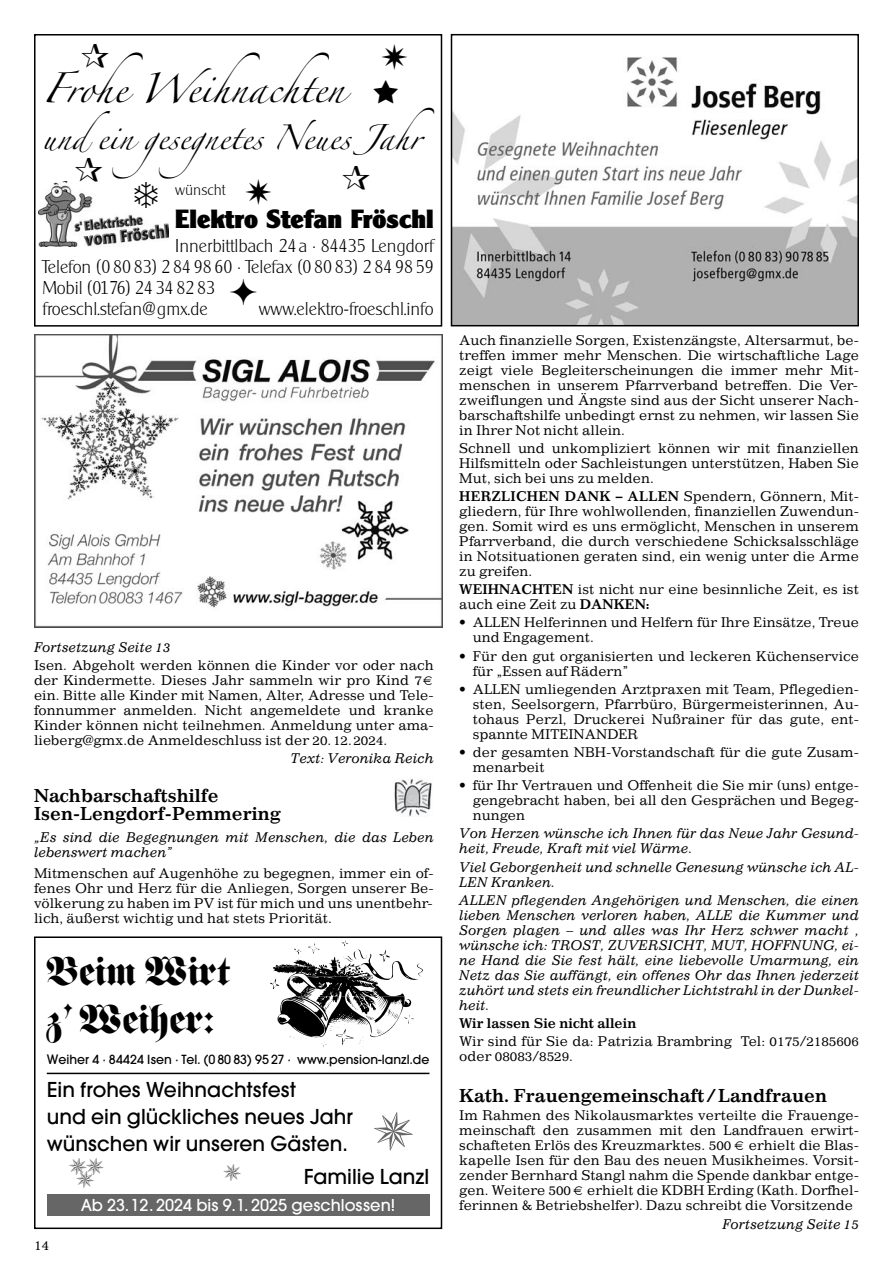
<style>
.page{position:relative;width:893px;height:1263px;background:#fff}
.page>*{position:absolute;margin:0;border:0;box-sizing:border-box;transform-origin:0 0}
.t1{font:42px/48px "Fette Fra D";color:#000}
.t2{font:27px "Zapfino";color:#000}
.t3{font:800 25.5px "Clear Gothic Serial";color:#000}
.t4{font:500 22.5px/27px "Avignon";color:#000}
.t5{font:22.5px "Zapfino";color:#000}
.t6{font:200 18px/21px "Clear Gothic Serial";color:#000}
.t7{font:700 18px/18px "Impressum";color:#000}
.t8{font:500 18px "Avignon";color:#fff}
.t9{font:200 15px "Clear Gothic Serial";color:#000}
.t10{font:500 13.8px "Avignon";color:#000}
.t11{font:13.5px/15px "Impressum";color:#000;text-align:justify}
.t12{font:italic 13.5px/15px "Impressum";color:#000}
.t13{font:700 13.5px "Impressum";color:#000}
.s1{font-size:14.25px}
.s2{font-weight:700}
</style>
<div class="page">
<div style="left:34px;top:936px;width:408px;height:293px;border:2px solid #000"></div>
<svg style="left:270px;top:940px;width:153px;height:107px"></svg>
<hr style="left:47px;top:1073px;width:382px;height:1px;background:#000">
<div style="left:47px;top:1194px;width:382px;height:22px;background:#666"></div>
<img style="left:454px;top:57px;width:402px;height:266px">
<div style="left:451px;top:34px;width:408px;height:292px;border:2px solid #000"></div>
<img style="left:34px;top:335px;width:408px;height:292px">
<div style="left:34px;top:34px;width:408px;height:293px;border:2px solid #000"></div>
<img style="left:39px;top:181px;width:130px;height:65px">
<img style="left:394px;top:779px;width:38px;height:38px">
<svg style="left:406px;top:795px;width:13px;height:8px"></svg>
<svg style="left:135px;top:182px;width:23px;height:26px"></svg>
<h2 class="t2" style="left:43px;top:77px;width:303px">Frohe Weihnachten</h2>
<h3 class="t5" style="left:43px;top:128px;width:393px">undein gesegnetes Neues Jahr</h3>
<p class="t9" style="left:175px;top:184px;width:52px">wünscht</p>
<h3 class="t3" style="left:175px;top:209px;width:260px">Elektro Stefan Fröschl</h3>
<h3 class="t6" style="left:43px;top:237px;width:393px;text-indent:133px">Innerbittlbach 24a · 84435 Lengdorf Telefon (0 80 83) 2 84 98 60 · Telefax (0 80 83) 2 84 98 59<br>Mobil (0176) 24 34 82 83<br>froeschl.stefan@gmx.de</h3>
<h3 class="t6" style="left:259px;top:300px;width:177px">www.elektro-froeschl.info</h3>
<p class="t12" style="left:34px;top:640px;width:138px">Fortsetzung Seite 13</p>
<p class="t11" style="left:34px;top:659px;width:401px;text-align:left">Isen. Abgeholt werden können die Kinder vor oder nach der Kindermette. Dieses Jahr sammeln wir pro Kind 7 ein. Bitte alle Kinder mit Namen, Alter, Adresse und Tele&shy;fonnummer anmelden. Nicht angemeldete und kranke Kinder können nicht teilnehmen. Anmeldung unter ama&shy;lieberg@gmx.de Anmeldeschluss ist der 20.12.2024.</p>
<p class="t12" style="left:290px;top:752px;width:145px">Text: Veronika Reich</p>
<h3 class="t7" style="left:34px;top:788px;width:248px">Nachbarschaftshilfe<br>Isen-Lengdorf-Pemmering</h3>
<p class="t12" style="left:34px;top:830px;width:401px">„Es sind die Begegnungen mit Menschen, die das Leben lebenswert machen”</p>
<p class="t11" style="left:34px;top:867px;width:401px">Mitmenschen auf Augenhöhe zu begegnen, immer ein of&shy;fenes Ohr und Herz für die Anliegen, Sorgen unserer Be&shy;völkerung zu haben im PV ist für mich und uns unentbehr&shy;lich, äußerst wichtig und hat stets Priorität.</p>
<h1 class="t1" style="left:47px;top:952px;width:185px">Beim Wirt z’ Weiher:</h1>
<h3 class="t4" style="left:47px;top:1078px;width:308px">Ein frohes Weihnachtsfest<br>und ein glückliches neues Jahr wünschen wir unseren Gästen.</h3>
<h3 class="t4" style="left:304px;top:1165px;width:127px">Familie Lanzl</h3>
<h3 class="t8" style="left:81px;top:1198px;width:316px">Ab 23.12. 2024 bis 9.1. 2025 geschlossen!</h3>
<p class="t10" style="left:47px;top:1054px;width:384px"><span class="s1">W</span>eiher 4 · 84424 Isen · Tel. (0 80 83) 95 27 · www.pension-lanzl.de</p>
<p class="t11" style="left:34px;top:1238px;width:17px">14</p>
<p class="t11" style="left:459px;top:334px;width:401px">Auch finanzielle Sorgen, Existenzängste, Altersarmut, be&shy;treffen immer mehr Menschen. Die wirtschaftliche Lage zeigt viele Begleiterscheinungen die immer mehr Mit&shy;menschen in unserem Pfarrverband betreffen. Die Ver&shy;zweiflungen und Ängste sind aus der Sicht unserer Nach&shy;barschaftshilfe unbedingt ernst zu nehmen, wir lassen Sie in Ihrer Not nicht allein.</p>
<p class="t11" style="left:459px;top:442px;width:401px">Schnell und unkompliziert können wir mit finanziellen Hilfsmitteln oder Sachleistungen unterstützen, Haben Sie Mut, sich bei uns zu melden.</p>
<p class="t11" style="left:459px;top:490px;width:401px"><span class="s2">HERZLICHEN DANK – ALLEN</span> Spendern, Gönnern, Mit&shy;gliedern, für Ihre wohlwollenden, finanziellen Zuwendun&shy;gen. Somit wird es uns ermöglicht, Menschen in unserem Pfarrverband, die durch verschiedene Schicksalsschläge in Notsituationen geraten sind, ein wenig unter die Arme zu greifen.</p>
<p class="t11" style="left:459px;top:583px;width:401px"><span class="s2">WEIHNACHTEN</span> ist nicht nur eine besinnliche Zeit, es ist auch eine Zeit zu <span class="s2">DANKEN:</span></p>
<p class="t11" style="left:473px;top:616px;width:388px;text-indent:-14px">• ALLEN Helferinnen und Helfern für Ihre Einsätze, Treue und Engagement.</p>
<p class="t11" style="left:473px;top:650px;width:388px;text-indent:-14px">• Für den gut organisierten und leckeren Küchenservice für „Essen auf Rädern”</p>
<p class="t11" style="left:473px;top:683px;width:388px;text-indent:-14px">• ALLEN umliegenden Arztpraxen mit Team, Pflegedien&shy;sten, Seelsorgern, Pfarrbüro, Bürgermeisterinnen, Au&shy;tohaus Perzl, Druckerei Nußrainer für das gute, ent&shy;spannte MITEINANDER</p>
<p class="t11" style="left:473px;top:746px;width:388px;text-indent:-14px">• der gesamten NBH-Vorstandschaft für die gute Zusam&shy;menarbeit</p>
<p class="t11" style="left:473px;top:779px;width:388px;text-indent:-14px">• für Ihr Vertrauen und Offenheit die Sie mir (uns) entge&shy;gengebracht haben, bei all den Gesprächen und Begeg&shy;nungen</p>
<p class="t12" style="left:459px;top:827px;width:401px">Von Herzen wünsche ich Ihnen für das Neue Jahr Gesund&shy;heit, Freude, Kraft mit viel Wärme.</p>
<p class="t12" style="left:459px;top:860px;width:401px">Viel Geborgenheit und schnelle Genesung wünsche ich AL-<br>LEN Kranken.</p>
<p class="t12" style="left:459px;top:894px;width:401px;text-align:justify">ALLEN pflegenden Angehörigen und Menschen, die einen lieben Menschen verloren haben, ALLE die Kummer und Sorgen plagen – und alles was Ihr Herz schwer macht , wünsche ich: TROST, ZUVERSICHT, MUT, HOFFNUNG, ei&shy;ne Hand die Sie fest hält, eine liebevolle Umarmung, ein Netz das Sie auffängt, ein offenes Ohr das Ihnen jederzeit zuhört und stets ein freundlicher Lichtstrahl in der Dunkel&shy;heit.</p>
<p class="t13" style="left:459px;top:1018px;width:179px">Wir lassen Sie nicht allein</p>
<p class="t11" style="left:459px;top:1035px;width:401px">Wir sind für Sie da: Patrizia Brambring Tel: 0175/2185606 oder 08083/8529.</p>
<h3 class="t7" style="left:459px;top:1088px;width:369px">Kath. Frauengemeinschaft / Landfrauen</h3>
<p class="t11" style="left:459px;top:1109px;width:401px">Im Rahmen des Nikolausmarktes verteilte die Frauenge&shy;meinschaft den zusammen mit den Landfrauen erwirt&shy;schafteten Erlös des Kreuzmarktes. 500</p>
<p class="t11" style="left:459px;top:1139px;width:401px;text-indent:290px">erhielt die Blas&shy;kapelle Isen für den Bau des neuen Musikheimes. Vorsit&shy;zender Bernhard Stangl nahm die Spende dankbar entge&shy;gen. Weitere 500 erhielt die KDBH Erding (Kath. Dorfhel&shy;ferinnen &amp; Betriebshelfer). Dazu schreibt die Vorsitzende</p>
<p class="t12" style="left:722px;top:1217px;width:138px">Fortsetzung Seite 15</p>
</div>
